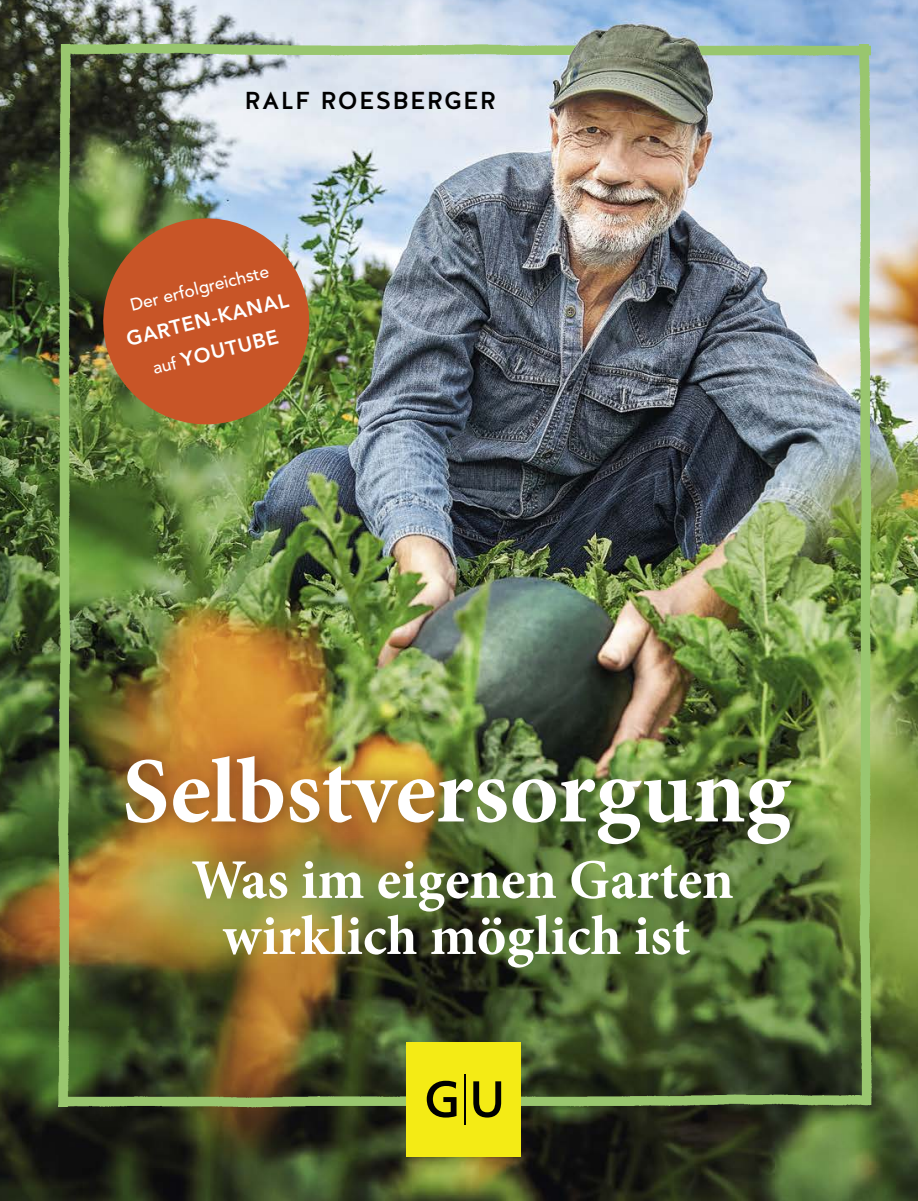
<style>
.page{position:relative;width:918px;height:1201px;background:#fff}
.page>*{position:absolute;margin:0;border:0;box-sizing:border-box;transform-origin:0 0}
.t1{font:700 93.1px "Minion Pro";letter-spacing:-.005em;color:#fff}
.t2{font:700 56px/56px "Minion Pro";color:#fff;text-align:center}
.t3{font:500 24.5px "Halis GR";letter-spacing:.05em;color:#000}
.t4{font:800 20.12px/33.2px "Avenir LT Std";color:#fff;text-align:center}
.t5{font:500 17.32px "Avenir LT Std";color:#fff}
.s1{font-weight:500;font-size:17.32px}
</style>
<div class="page">
<img style="left:0;top:0;width:918px;height:1200px">
<img style="left:87px;top:74px;width:748px;height:996px">
<div style="left:115px;top:745px;width:693px;height:117px;background:#000;opacity:.26"></div>
<img style="left:66px;top:20px;width:804px;height:54px">
<img style="left:33px;top:45px;width:54px;height:1061px">
<img style="left:835px;top:45px;width:53px;height:1059px">
<img style="left:93px;top:208px;width:227px;height:227px">
<img style="left:66px;top:1070px;width:805px;height:54px">
<div style="left:407px;top:1042px;width:114px;height:114px;background:#f4eb15"></div>
<svg style="left:427px;top:1080px;width:29px;height:37px"></svg>
<svg style="left:473px;top:1081px;width:28px;height:36px"></svg>
<hr style="left:464px;top:1074px;width:1px;height:50px;background:#000">
<p class="t3" style="left:244px;top:86px;width:253px">RALF ROESBERGER</p>
<p class="t5" style="left:129px;top:298px;width:144px;rotate:-14deg">Der erfolgreichste</p>
<p class="t4" style="left:123px;top:323px;width:168px;rotate:-14deg">GARTEN-KANAL <span class="s1">auf</span> YOUTUBE</p>
<h1 class="t1" style="left:122px;top:756px;width:670px">Selbstversorgung</h1>
<p class="t2" style="left:191px;top:857px;width:544px">Was im eigenen Garten wirklich möglich ist</p>
</div>
